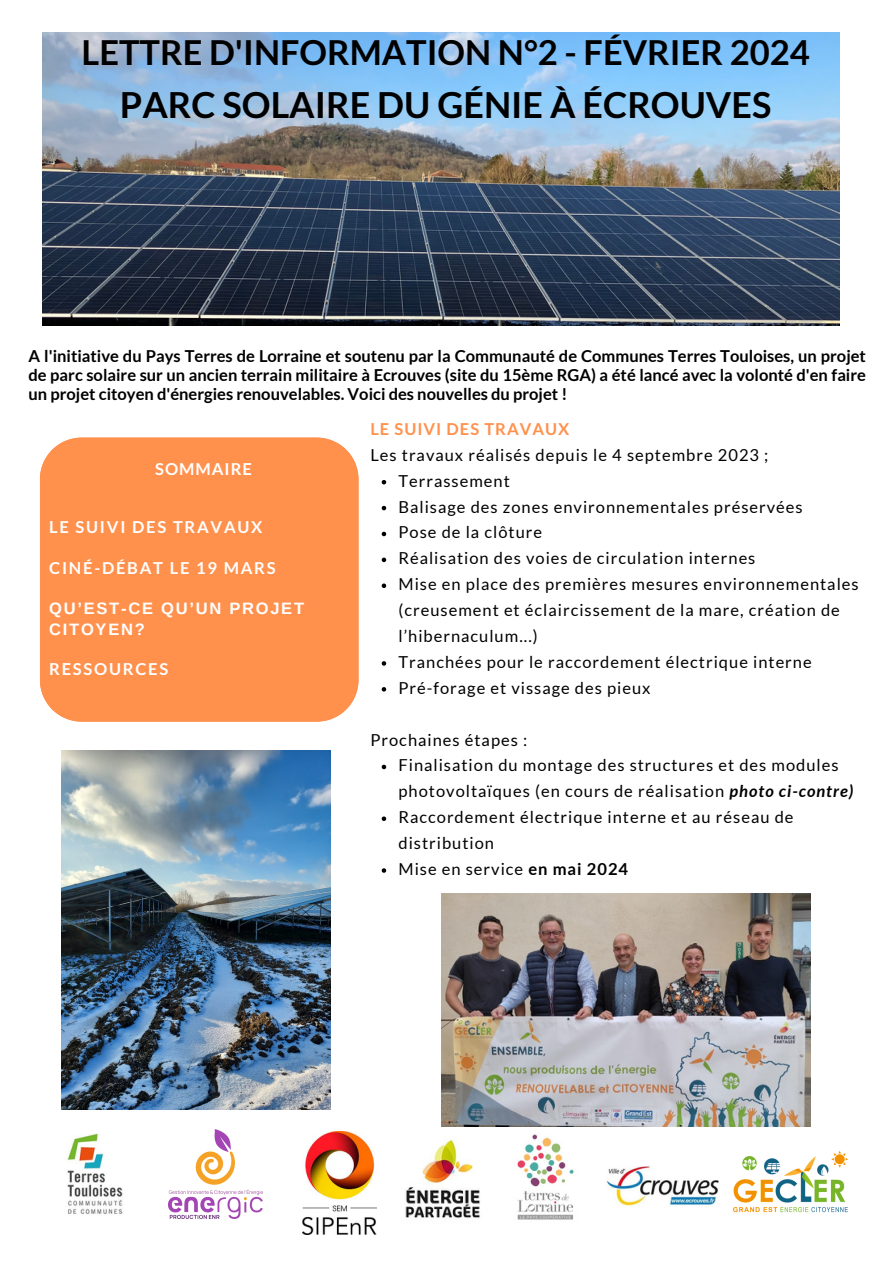
<style>
.page{position:relative;width:893px;height:1264px;background:#fff}
.page>*{position:absolute;margin:0;border:0;box-sizing:border-box;transform-origin:0 0}
.t1{font:700 36px "Lato";color:#000}
.t2{font:700 34.5px "Lato";color:#000}
.t3{font:16.5px/25.8px "Lato";letter-spacing:.06em;color:#000}
.t4{font:700 16.5px/19.2px "Lato";color:#000;text-align:justify}
.t5{font:700 16.5px "Lato";letter-spacing:.105em;color:#fff}
.t6{font:700 16.5px/20.2px "Arimo";letter-spacing:.105em;color:#fff}
.t7{font:700 16.5px "Lato";letter-spacing:.06em;color:#ff914d}
.t8{font:700 16.5px "Lato";letter-spacing:.06em;color:#fff}
.s1{font-weight:700;font-style:italic}
.s2{font-weight:700}
</style>
<div class="page">
<svg style="left:381px;top:480px;width:5px;height:4px"></svg>
<svg style="left:381px;top:506px;width:5px;height:4px"></svg>
<svg style="left:381px;top:531px;width:5px;height:5px"></svg>
<svg style="left:381px;top:557px;width:5px;height:5px"></svg>
<svg style="left:381px;top:583px;width:5px;height:5px"></svg>
<svg style="left:381px;top:661px;width:5px;height:4px"></svg>
<svg style="left:381px;top:687px;width:5px;height:4px"></svg>
<svg style="left:381px;top:764px;width:5px;height:5px"></svg>
<svg style="left:381px;top:816px;width:5px;height:5px"></svg>
<svg style="left:381px;top:868px;width:5px;height:4px"></svg>
<img style="left:43px;top:32px;width:796px;height:294px">
<img style="left:405px;top:1136px;width:75px;height:83px">
<img style="left:302px;top:1131px;width:74px;height:103px">
<img style="left:67px;top:1133px;width:56px;height:81px">
<img style="left:168px;top:1129px;width:95px;height:89px">
<img style="left:606px;top:1166px;width:113px;height:40px">
<img style="left:733px;top:1151px;width:115px;height:62px">
<img style="left:497px;top:1125px;width:96px;height:95px">
<img style="left:441px;top:893px;width:369px;height:232px">
<div style="left:40px;top:437px;width:318px;height:284px;background:#ff914d"></div>
<img style="left:61px;top:751px;width:269px;height:358px">
<p class="t2" style="left:81px;top:31px;width:729px">LETTRE D'INFORMATION N°2 - FÉVRIER 2024</p>
<p class="t1" style="left:120px;top:83px;width:653px">PARC SOLAIRE DU GÉNIE À ÉCROUVES</p>
<p class="t4" style="left:29px;top:346px;width:838px">A l'initiative du Pays Terres de Lorraine et soutenu par la Communauté de Communes Terres Touloises, un projet de parc solaire sur un ancien terrain militaire à Ecrouves (site du 15ème RGA) a été lancé avec la volonté d'en faire un projet citoyen d'énergies renouvelables. Voici des nouvelles du projet !</p>
<p class="t8" style="left:155px;top:458px;width:98px">SOMMAIRE</p>
<p class="t5" style="left:49px;top:517px;width:215px">LE SUIVI DES TRAVAUX</p>
<p class="t5" style="left:49px;top:557px;width:228px">CINÉ-DÉBAT LE 19 MARS</p>
<p class="t6" style="left:49px;top:598px;width:256px">QU’EST-CE QU’UN PROJET<br>CITOYEN?</p>
<p class="t5" style="left:49px;top:659px;width:120px">RESSOURCES</p>
<p class="t7" style="left:370px;top:418px;width:200px">LE SUIVI DES TRAVAUX</p>
<h1 class="t3" style="left:370px;top:441px;width:399px">Les travaux réalisés depuis le 4 septembre 2023 ;</h1>
<h3 class="t3" style="left:398px;top:467px;width:113px">Terrassement</h3>
<p class="t3" style="left:398px;top:493px;width:405px">Balisage des zones environnementales préservées</p>
<p class="t3" style="left:398px;top:519px;width:145px">Pose de la clôture</p>
<p class="t3" style="left:398px;top:545px;width:358px">Réalisation des voies de circulation internes</p>
<p class="t3" style="left:398px;top:571px;width:461px">Mise en place des premières mesures environnementales (creusement et éclaircissement de la mare, création de l’hibernaculum...)</p>
<p class="t3" style="left:398px;top:648px;width:415px">Tranchées pour le raccordement électrique interne</p>
<p class="t3" style="left:398px;top:674px;width:253px">Pré-forage et vissage des pieux</p>
<p class="t3" style="left:370px;top:726px;width:158px">Prochaines étapes :</p>
<p class="t3" style="left:398px;top:752px;width:456px">Finalisation du montage des structures et des modules photovoltaïques (en cours de réalisation <span class="s1">photo ci-contre)</span></p>
<p class="t3" style="left:398px;top:804px;width:396px">Raccordement électrique interne et au réseau de distribution</p>
<p class="t3" style="left:398px;top:855px;width:231px">Mise en service <span class="s2">en mai 2024</span></p>
</div>
